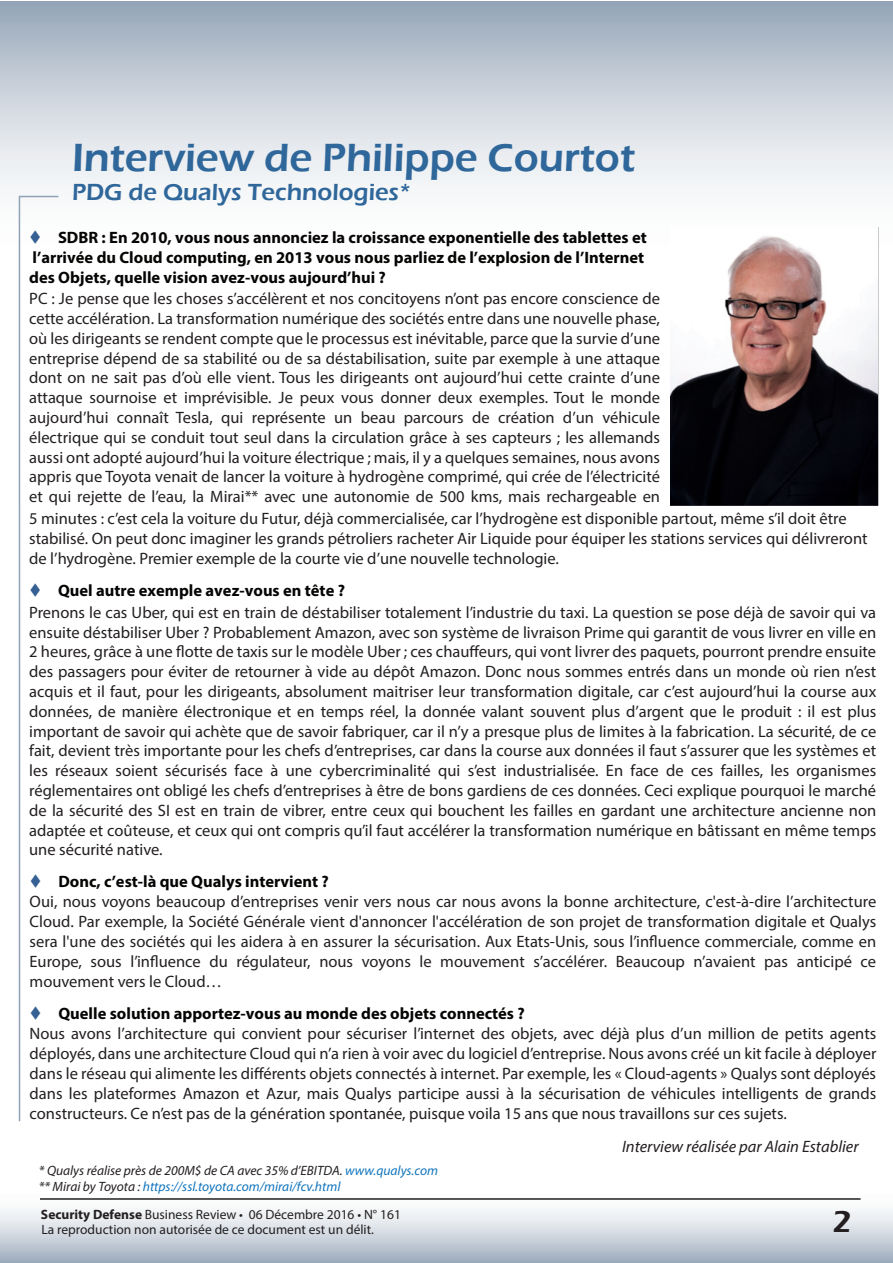
<style>
.page{position:relative;width:893px;height:1263px;background:#fff}
.page>*{position:absolute;margin:0;border:0;box-sizing:border-box;transform-origin:0 0}
.t1{font:600 40.5px "Eras ITC";color:#2f679b}
.t2{font:600 31.5px "Eras ITC";color:#231f20}
.t3{font:600 24px "Eras ITC";color:#2f679b}
.t4{font:16.5px/19.8px "Myriad Pro";color:#231f20}
.t5{font:700 16.5px/19.8px "Myriad Pro";color:#050504}
.t6{font:italic 16.5px "Myriad Pro";color:#231f20}
.t7{font:italic 13.5px/16.2px "Myriad Pro";color:#231f20}
.t8{font:13.5px/15.3px "Myriad Pro";color:#231f20}
.s1{color:#356093}
.s2{font-weight:700;color:#050504}
.s3{color:#1074bc}
.s4{font-weight:700}
</style>
<div class="page">
<div style="left:0;top:2px;width:893px;height:265px;background:linear-gradient(to bottom,#a1afbf,#fff)"></div>
<div style="left:0;top:1186px;width:893px;height:77px;background:linear-gradient(to bottom,#fff,#a7b4c3)"></div>
<svg style="left:18px;top:195px;width:42px;height:927px"></svg>
<hr style="left:40px;top:1198px;width:820px;height:2px;background:#231f20">
<div style="left:714px;top:215px;width:134px;height:177px;background:#fff"></div>
<img style="left:671px;top:228px;width:208px;height:278px">
<h1 class="t1" style="left:72px;top:135px;width:565px">Interview de Philippe Courtot</h1>
<h3 class="t3" style="left:72px;top:178px;width:341px">PDG de Qualys Technologies*</h3>
<p class="t5" style="left:29px;top:227px;width:619px"><span class="s1">▼</span> SDBR : En 2010, vous nous annonciez la croissance exponentielle des tablettes et l’arrivée du Cloud computing, en 2013 vous nous parliez de l’explosion de l’Internet des Objets, quelle vision avez-vous aujourd’hui ?</p>
<p class="t4" style="left:29px;top:289px;width:632px;text-align:justify">PC : Je pense que les choses s’accélèrent et nos concitoyens n’ont pas encore conscience de cette accélération. La transformation numérique des sociétés entre dans une nouvelle phase, où les dirigeants se rendent compte que le processus est inévitable, parce que la survie d’une entreprise dépend de sa stabilité ou de sa déstabilisation, suite par exemple à une attaque dont on ne sait pas d’où elle vient. Tous les dirigeants ont aujourd’hui cette crainte d’une attaque sournoise et imprévisible. Je peux vous donner deux exemples. Tout le monde aujourd’hui connaît Tesla, qui représente un beau parcours de création d’un véhicule électrique qui se conduit tout seul dans la circulation grâce à ses capteurs ; les allemands aussi ont adopté aujourd’hui la voiture électrique ; mais, il y a quelques semaines, nous avons appris que Toyota venait de lancer la voiture à hydrogène comprimé, qui crée de l’électricité et qui rejette de l’eau, la Mirai** avec une autonomie de 500 kms, mais rechargeable en</p>
<p class="t4" style="left:29px;top:508px;width:840px">5 minutes : c’est cela la voiture du Futur, déjà commercialisée, car l’hydrogène est disponible partout, même s’il doit être stabilisé. On peut donc imaginer les grands pétroliers racheter Air Liquide pour équiper les stations services qui délivreront de l’hydrogène. Premier exemple de la courte vie d’une nouvelle technologie.</p>
<p class="t4" style="left:29px;top:579px;width:848px;line-height:22.2px"><span class="s1">▼</span> <span class="s2">Quel autre exemple avez-vous en tête ?<br></span>Prenons le cas Uber, qui est en train de déstabiliser totalement l’industrie du taxi. La question se pose déjà de savoir qui va</p>
<p class="t4" style="left:29px;top:622px;width:849px;text-align:justify">ensuite déstabiliser Uber ? Probablement Amazon, avec son système de livraison Prime qui garantit de vous livrer en ville en 2 heures, grâce à une flotte de taxis sur le modèle Uber ; ces chauffeurs, qui vont livrer des paquets, pourront prendre ensuite des passagers pour éviter de retourner à vide au dépôt Amazon. Donc nous sommes entrés dans un monde où rien n’est acquis et il faut, pour les dirigeants, absolument maitriser leur transformation digitale, car c’est aujourd’hui la course aux données, de manière électronique et en temps réel, la donnée valant souvent plus d’argent que le produit : il est plus important de savoir qui achète que de savoir fabriquer, car il n’y a presque plus de limites à la fabrication. La sécurité, de ce fait, devient très importante pour les chefs d’entreprises, car dans la course aux données il faut s’assurer que les systèmes et les réseaux soient sécurisés face à une cybercriminalité qui s’est industrialisée. En face de ces failles, les organismes réglementaires ont obligé les chefs d’entreprises à être de bons gardiens de ces données. Ceci explique pourquoi le marché de la sécurité des SI est en train de vibrer, entre ceux qui bouchent les failles en gardant une architecture ancienne non adaptée et coûteuse, et ceux qui ont compris qu’il faut accélérer la transformation numérique en bâtissant en même temps une sécurité native.</p>
<p class="t4" style="left:30px;top:871px;width:848px"><span class="s1">▼</span> <span class="s2">Donc, c’est-là que Qualys intervient ?<br></span>Oui, nous voyons beaucoup d’entreprises venir vers nous car nous avons la bonne architecture, c'est-à-dire l’architecture Cloud. Par exemple, la Société Générale vient d'annoncer l'accélération de son projet de transformation digitale et Qualys sera l'une des sociétés qui les aidera à en assurer la sécurisation. Aux Etats-Unis, sous l’influence commerciale, comme en Europe, sous l’influence du régulateur, nous voyons le mouvement s’accélérer. Beaucoup n’avaient pas anticipé ce mouvement vers le Cloud…</p>
<p class="t4" style="left:30px;top:1003px;width:848px"><span class="s1">▼</span> <span class="s2">Quelle solution apportez-vous au monde des objets connectés ?<br></span>Nous avons l’architecture qui convient pour sécuriser l’internet des objets, avec déjà plus d’un million de petits agents déployés, dans une architecture Cloud qui n’a rien à voir avec du logiciel d’entreprise. Nous avons créé un kit facile à déployer dans le réseau qui alimente les différents objets connectés à internet. Par exemple, les « Cloud-agents » Qualys sont déployés dans les plateformes Amazon et Azur, mais Qualys participe aussi à la sécurisation de véhicules intelligents de grands constructeurs. Ce n’est pas de la génération spontanée, puisque voila 15 ans que nous travaillons sur ces sujets.</p>
<p class="t6" style="left:622px;top:1136px;width:238px">Interview réalisée par Alain Establier</p>
<p class="t7" style="left:39px;top:1162px;width:400px">* Qualys réalise près de 200M$ de CA avec 35% d’EBITDA. <span class="s3">www.qualys.com </span>** Mirai by Toyota : <span class="s3">https://ssl.toyota.com/mirai/fcv.html</span></p>
<p class="t8" style="left:41px;top:1207px;width:361px"><span class="s4">Security Defense</span> Business Review • 06 Décembre 2016 • N° 161<br>La reproduction non autorisée de ce document est un délit.</p>
<h2 class="t2" style="left:832px;top:1203px;width:21px">2</h2>
</div>
